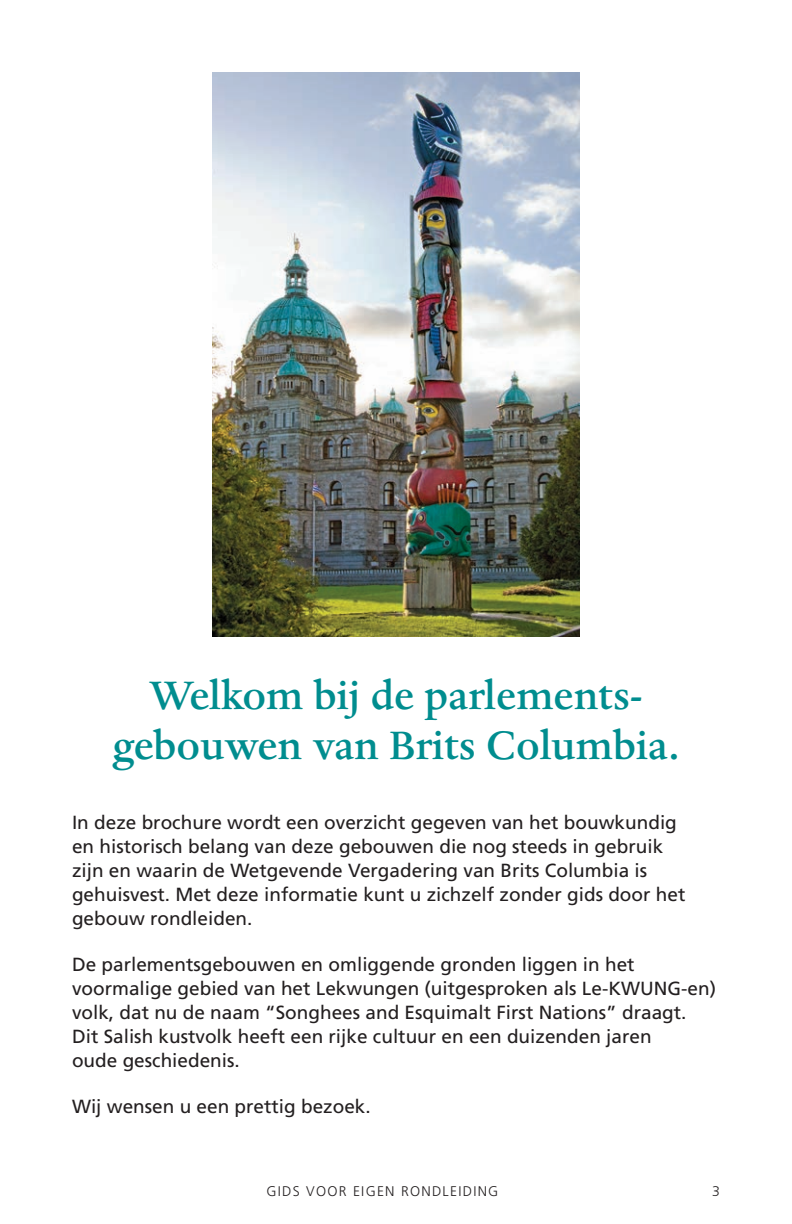
<style>
.page{position:relative;width:792px;height:1224px;background:#fff}
.page>*{position:absolute;margin:0;border:0;box-sizing:border-box;transform-origin:0 0}
.t1{font:500 46px/50px "Dante MT Pro";color:#008d8f;text-align:center}
.t2{font:19px/24px "Frutiger LT Std";color:#231f20}
.t3{font:300 14px "Frutiger LT Std";letter-spacing:.09em;color:#231f20}
</style>
<div class="page">
<img style="left:213px;top:72px;width:366px;height:564px">
<h1 class="t1" style="left:112px;top:671px;width:569px">Welkom bij de parlements&shy;gebouwen van Brits Columbia.</h1>
<p class="t2" style="left:72px;top:811px;width:615px">In deze brochure wordt een overzicht gegeven van het bouwkundig en historisch belang van deze gebouwen die nog steeds in gebruik zijn en waarin de Wetgevende Vergadering van Brits Columbia is gehuisvest. Met deze informatie kunt u zichzelf zonder gids door het gebouw rondleiden.</p>
<p class="t2" style="left:72px;top:952px;width:646px">De parlementsgebouwen en omliggende gronden liggen in het voormalige gebied van het Lekwungen (uitgesproken als Le-KWUNG-en) volk, dat nu de naam “Songhees and Esquimalt First Nations” draagt.<br>Dit Salish kustvolk heeft een rijke cultuur en een duizenden jaren<br>oude geschiedenis.</p>
<p class="t2" style="left:72px;top:1094px;width:300px">Wij wensen u een prettig bezoek.</p>
<p class="t3" style="left:267px;top:1183px;width:233px">GIDS VOOR EIGEN RONDLEIDING</p>
<p class="t3" style="left:712px;top:1183px;width:9px">3</p>
</div>
